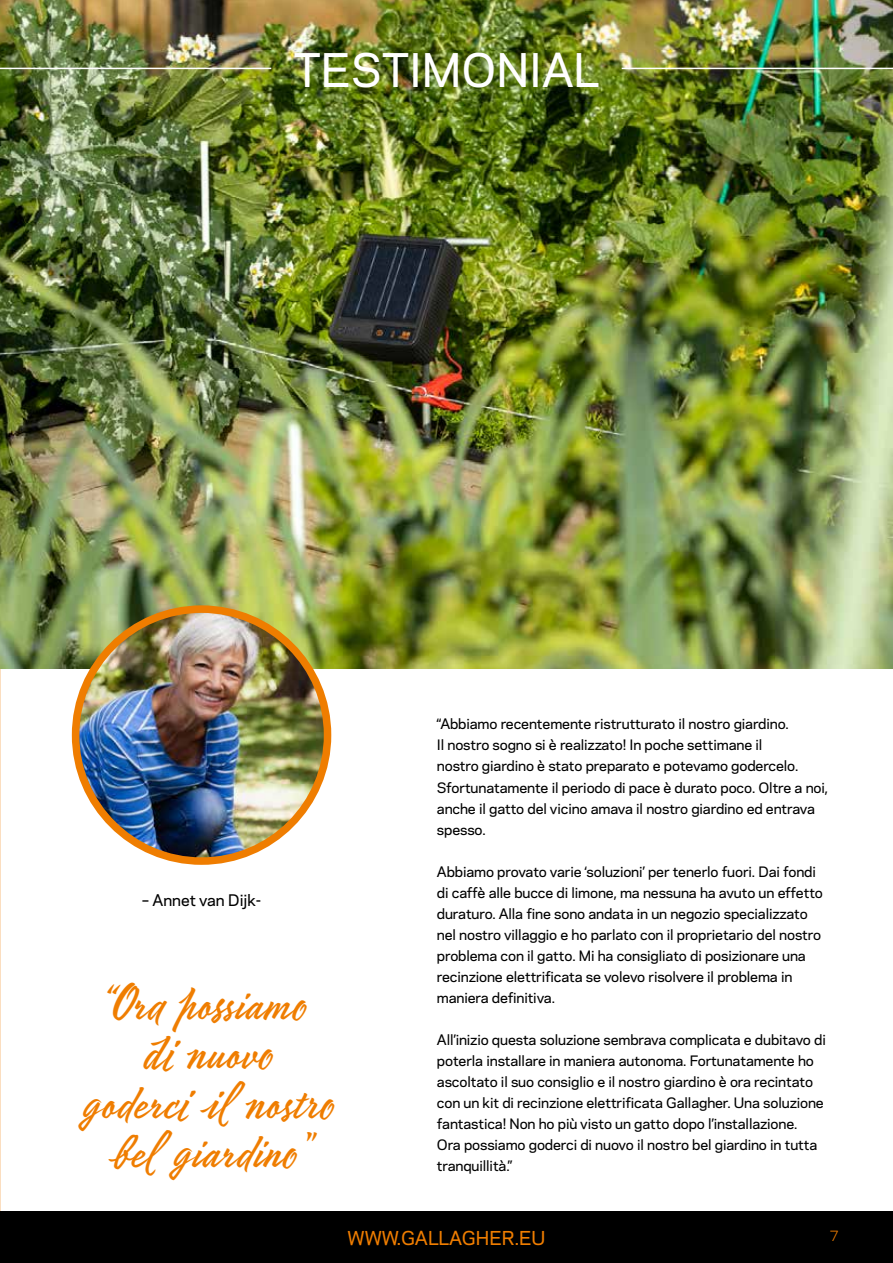
<style>
.page{position:relative;width:893px;height:1263px;background:#fff}
.page>*{position:absolute;margin:0;border:0;box-sizing:border-box;transform-origin:0 0}
.t1{font:49.5px/49.5px "Mojito";color:#ef7d00;text-align:center}
.t2{font:500 43.5px "Galaxie Polaris";color:#fff}
.t3{font:500 18px "Galaxie Polaris";color:#ef7d00}
.t4{font:500 15px "Galaxie Polaris";color:#000}
.t5{font:500 13.5px/21px "Galaxie Polaris";letter-spacing:-.01em;color:#000}
.t6{font:13.5px "Galaxie Polaris";color:#ef7d00}
</style>
<div class="page">
<img style="left:0;top:0;width:893px;height:669px">
<div style="left:0;top:1212px;width:893px;height:51px;background:#000"></div>
<img style="left:76px;top:611px;width:252px;height:250px">
<div style="left:72px;top:605px;width:259px;height:260px;border:8px solid #ef7d00;border-radius:50%"></div>
<hr style="left:0;top:68px;width:271px;height:1px;background:#fff">
<hr style="left:622px;top:68px;width:271px;height:1px;background:#fff">
<h2 class="t2" style="left:294px;top:38px;width:307px">TESTIMONIAL</h2>
<p class="t4" style="left:142px;top:889px;width:121px">– Annet van Dijk-</p>
<h1 class="t1" style="left:81px;top:978px;width:254px">“Ora possiamo di nuovo goderci il nostro bel giardino”</h1>
<p class="t5" style="left:437px;top:713px;width:393px">“Abbiamo recentemente ristrutturato il nostro giardino.<br>Il nostro sogno si è realizzato! In poche settimane il<br>nostro giardino è stato preparato e potevamo godercelo.<br>Sfortunatamente il periodo di pace è durato poco. Oltre a noi, anche il gatto del vicino amava il nostro giardino ed entrava spesso.</p>
<p class="t5" style="left:437px;top:860px;width:388px">Abbiamo provato varie ‘soluzioni’ per tenerlo fuori. Dai fondi di caffè alle bucce di limone, ma nessuna ha avuto un effetto duraturo. Alla fine sono andata in un negozio specializzato nel nostro villaggio e ho parlato con il proprietario del nostro problema con il gatto. Mi ha consigliato di posizionare una recinzione elettrificata se volevo risolvere il problema in maniera definitiva.</p>
<p class="t5" style="left:437px;top:1028px;width:390px">All’inizio questa soluzione sembrava complicata e dubitavo di poterla installare in maniera autonoma. Fortunatamente ho ascoltato il suo consiglio e il nostro giardino è ora recintato con un kit di recinzione elettrificata Gallagher. Una soluzione fantastica! Non ho più visto un gatto dopo l’installazione.<br>Ora possiamo goderci di nuovo il nostro bel giardino in tutta tranquillità.”</p>
<h3 class="t3" style="left:348px;top:1224px;width:199px">WWW.GALLAGHER.EU</h3>
<p class="t6" style="left:829px;top:1226px;width:11px">7</p>
</div>
